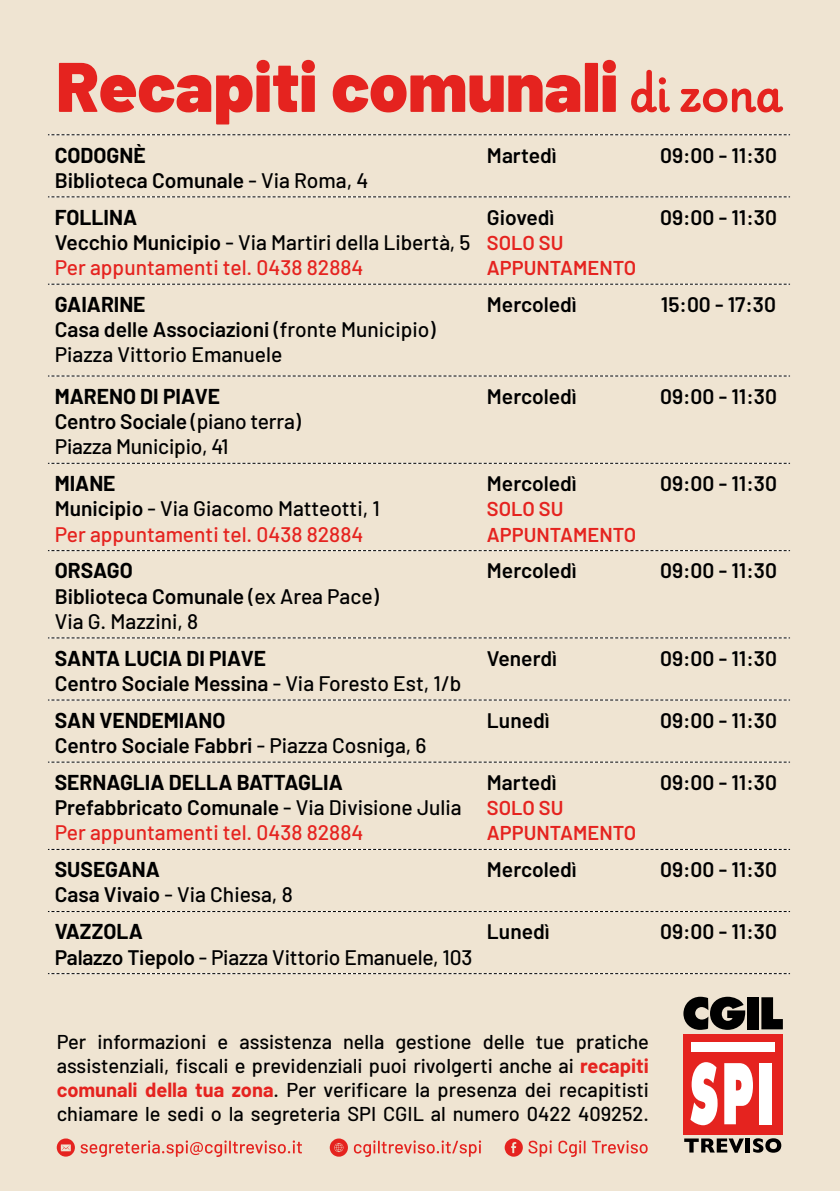
<style>
.page{position:relative;width:840px;height:1191px;background:#fff}
.page>*{position:absolute;margin:0;border:0;box-sizing:border-box;transform-origin:0 0}
.t1{font:900 70px "Barlow";color:#e5231f}
.t2{font:600 21px/25.2px "Barlow";color:#000}
.t3{font:500 21px/25.2px "Barlow";letter-spacing:-.01em;color:#000}
.t4{font:500 21px/25.2px "Barlow";color:#e5231f}
.t5{font:500 20px/24px "Barlow";color:#000;text-align:justify}
.t6{font:600 20px/25.2px "Barlow";color:#e5231f}
.s1{font-family:"Pauline";font-weight:700;font-size:60px}
.s2{font-weight:700}
.s3{font-weight:500}
.s4{font-weight:700;color:#000}
.s5{font-weight:600;color:#000}
.s6{color:#000}
.s7{font-weight:600}
.s8{font-weight:700;color:#e5231f}
</style>
<div class="page">
<div style="left:0;top:0;width:839px;height:1191px;background:#efe4d2"></div>
<svg style="left:48px;top:134px;width:741px;height:1px"></svg>
<svg style="left:48px;top:196px;width:741px;height:1px"></svg>
<svg style="left:48px;top:284px;width:741px;height:1px"></svg>
<svg style="left:48px;top:375px;width:741px;height:1px"></svg>
<svg style="left:48px;top:463px;width:741px;height:1px"></svg>
<svg style="left:48px;top:550px;width:741px;height:1px"></svg>
<svg style="left:48px;top:637px;width:741px;height:1px"></svg>
<svg style="left:48px;top:699px;width:741px;height:1px"></svg>
<svg style="left:48px;top:761px;width:741px;height:1px"></svg>
<svg style="left:48px;top:849px;width:741px;height:1px"></svg>
<svg style="left:48px;top:911px;width:741px;height:1px"></svg>
<svg style="left:48px;top:973px;width:741px;height:1px"></svg>
<div style="left:683px;top:1034px;width:99px;height:100px;background:#e5231f"></div>
<svg style="left:683px;top:996px;width:61px;height:33px"></svg>
<div style="left:746px;top:997px;width:12px;height:32px;background:#000"></div>
<svg style="left:761px;top:997px;width:21px;height:32px"></svg>
<div style="left:758px;top:1063px;width:13px;height:61px;background:#fff"></div>
<div style="left:691px;top:1042px;width:83px;height:10px;background:#fff"></div>
<svg style="left:690px;top:1062px;width:27px;height:63px"></svg>
<svg style="left:724px;top:1063px;width:28px;height:61px"></svg>
<svg style="left:684px;top:1138px;width:59px;height:14px"></svg>
<hr style="left:745px;top:1138px;width:4px;height:14px;background:#000">
<svg style="left:753px;top:1138px;width:27px;height:14px"></svg>
<svg style="left:57px;top:1138px;width:18px;height:18px"></svg>
<svg style="left:81px;top:1140px;width:221px;height:17px"></svg>
<svg style="left:329px;top:1138px;width:152px;height:19px"></svg>
<svg style="left:504px;top:1138px;width:18px;height:18px"></svg>
<svg style="left:528px;top:1140px;width:23px;height:16px"></svg>
<svg style="left:558px;top:1140px;width:27px;height:17px"></svg>
<svg style="left:591px;top:1140px;width:56px;height:13px"></svg>
<h1 class="t1" style="left:56px;top:34px;width:727px">Recapiti comunali <span class="s1">di zona</span></h1>
<p class="t2" style="left:55px;top:141px;width:315px"><span class="s2">CODOGNÈ<br></span>Biblioteca Comunale <span class="s3">- Via Roma, 4</span></p>
<p class="t2" style="left:486px;top:141px;width:71px">Martedì</p>
<p class="t2" style="left:659px;top:141px;width:118px">09:00 - 11:30</p>
<p class="t4" style="left:55px;top:203px;width:417px"><span class="s4">FOLLINA<br></span><span class="s5">Vecchio Municipio</span> <span class="s6">- Via Martiri della Libertà, 5<br></span>Per appuntamenti tel. 0438 82884</p>
<p class="t2" style="left:486px;top:203px;width:69px">Giovedì</p>
<p class="t2" style="left:659px;top:203px;width:118px">09:00 - 11:30</p>
<p class="t6" style="left:486px;top:228px;width:150px">SOLO SU<br>APPUNTAMENTO</p>
<p class="t3" style="left:55px;top:290px;width:382px"><span class="s2">GAIARINE<br></span><span class="s7">Casa delle Associazioni</span> (fronte Municipio)<br>Piazza Vittorio Emanuele</p>
<p class="t2" style="left:486px;top:290px;width:91px">Mercoledì</p>
<p class="t2" style="left:660px;top:290px;width:116px">15:00 - 17:30</p>
<p class="t3" style="left:55px;top:382px;width:247px"><span class="s2">MARENO DI PIAVE<br></span><span class="s7">Centro Sociale</span> (piano terra)<br>Piazza Municipio, 41</p>
<p class="t2" style="left:486px;top:382px;width:91px">Mercoledì</p>
<p class="t2" style="left:659px;top:382px;width:118px">09:00 - 11:30</p>
<p class="t4" style="left:55px;top:469px;width:326px"><span class="s4">MIANE<br></span><span class="s5">Municipio</span> <span class="s6">- Via Giacomo Matteotti, 1<br></span>Per appuntamenti tel. 0438 82884</p>
<p class="t2" style="left:486px;top:469px;width:91px">Mercoledì</p>
<p class="t2" style="left:659px;top:469px;width:118px">09:00 - 11:30</p>
<p class="t6" style="left:486px;top:495px;width:150px">SOLO SU<br>APPUNTAMENTO</p>
<p class="t3" style="left:55px;top:556px;width:325px"><span class="s2">ORSAGO<br></span><span class="s7">Biblioteca Comunale</span> (ex Area Pace)<br>Via G. Mazzini, 8</p>
<p class="t2" style="left:486px;top:556px;width:91px">Mercoledì</p>
<p class="t2" style="left:659px;top:556px;width:118px">09:00 - 11:30</p>
<p class="t2" style="left:55px;top:644px;width:408px"><span class="s2">SANTA LUCIA DI PIAVE<br></span>Centro Sociale Messina <span class="s3">- Via Foresto Est, 1/b</span></p>
<p class="t2" style="left:486px;top:644px;width:71px">Venerdì</p>
<p class="t2" style="left:659px;top:644px;width:118px">09:00 - 11:30</p>
<p class="t2" style="left:55px;top:706px;width:373px"><span class="s2">SAN VENDEMIANO<br></span>Centro Sociale Fabbri <span class="s3">- Piazza Cosniga, 6</span></p>
<p class="t2" style="left:486px;top:706px;width:64px">Lunedì</p>
<p class="t2" style="left:659px;top:706px;width:118px">09:00 - 11:30</p>
<p class="t4" style="left:55px;top:768px;width:408px"><span class="s4">SERNAGLIA DELLA BATTAGLIA<br></span><span class="s5">Prefabbricato Comunale</span> <span class="s6">- Via Divisione Julia<br></span>Per appuntamenti tel. 0438 82884</p>
<p class="t2" style="left:486px;top:768px;width:71px">Martedì</p>
<p class="t2" style="left:659px;top:768px;width:118px">09:00 - 11:30</p>
<p class="t6" style="left:486px;top:793px;width:150px">SOLO SU<br>APPUNTAMENTO</p>
<p class="t3" style="left:55px;top:855px;width:239px"><span class="s2">SUSEGANA<br></span><span class="s7">Casa Vivaio</span> - Via Chiesa, 8</p>
<p class="t2" style="left:486px;top:855px;width:91px">Mercoledì</p>
<p class="t2" style="left:659px;top:855px;width:118px">09:00 - 11:30</p>
<p class="t3" style="left:55px;top:917px;width:419px"><span class="s2">VAZZOLA<br></span><span class="s7">Palazzo Tiepolo</span> - Piazza Vittorio Emanuele, 103</p>
<p class="t2" style="left:486px;top:917px;width:64px">Lunedì</p>
<p class="t2" style="left:659px;top:917px;width:118px">09:00 - 11:30</p>
<p class="t5" style="left:57px;top:1027px;width:593px">Per informazioni e assistenza nella gestione delle tue pratiche assistenziali, fiscali e previdenziali puoi rivolgerti anche ai <span class="s8">recapiti comunali della tua zona</span>. Per verificare la presenza dei recapitisti chiamare le sedi o la segreteria SPI CGIL al numero 0422 409252.</p>
</div>
